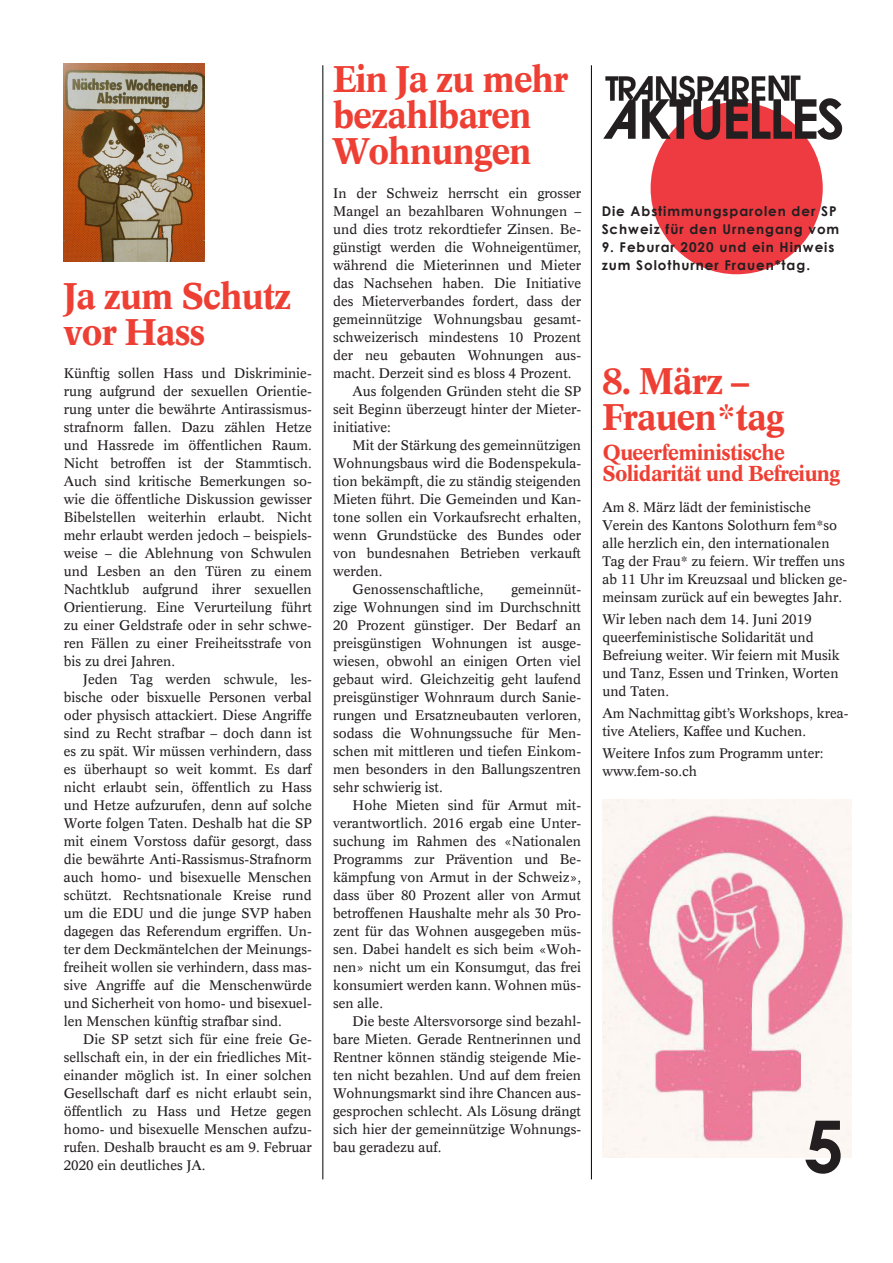
<style>
.page{position:relative;width:893px;height:1263px;background:#fff}
.page>*{position:absolute;margin:0;border:0;box-sizing:border-box;transform-origin:0 0}
.Zwischentitel{font:700 72px "Century Gothic";color:#231f20}
.Rubrik2007{font:700 55.05px "Century Gothic";letter-spacing:-.05em;color:#231f20}
.Titel_serif{font:700 36px/36px "Informatics S Si";letter-spacing:-.03em;color:#ee3f34}
.Titel_serif_kleiner{font:700 21px/21px "Informatics S Si";letter-spacing:-.03em;color:#ee3f34}
.Brot{font:13.5px/18px "Informatics S Si";color:#231f20;text-align:justify}
.Brot_erste_Zeile{font:13.5px/18px "Informatics S Si";color:#231f20;text-align:justify}
.Brot_erste_Zeile_ohn{font:13.5px/18px "Informatics S Si";color:#231f20}
.Lead{font:700 13.5px/18px "Century Gothic";letter-spacing:.07em;color:#231f20}
.s1{font-family:"Avant Garde Alternates";font-size:53.4px}
</style>
<div class="page">
<div style="left:651px;top:102px;width:172px;height:172px;background:#ee3a41;border-radius:50%"></div>
<img style="left:605px;top:75px;width:196px;height:28px">
<hr style="left:322px;top:65px;width:1px;height:1114px;background:#000">
<img style="left:602px;top:799px;width:250px;height:359px">
<hr style="left:591px;top:65px;width:1px;height:1114px;background:#000">
<img style="left:64px;top:64px;width:141px;height:198px">
<p class="Titel_serif" style="left:64px;top:277px;width:229px">Ja zum Schutz vor Hass</p>
<p class="Brot_erste_Zeile" style="left:64px;top:364px;width:250px">Künftig sollen Hass und Diskriminie&shy;rung aufgrund der sexuellen Orientie&shy;rung unter die bewährte Antirassismus&shy;strafnorm fallen. Dazu zählen Hetze und Hassrede im öffentlichen Raum.<br>Nicht betroffen ist der Stammtisch.<br>Auch sind kritische Bemerkungen so&shy;wie die öffentliche Diskussion gewisser Bibelstellen weiterhin erlaubt. Nicht mehr erlaubt werden jedoch – beispiels&shy;weise – die Ablehnung von Schwulen und Lesben an den Türen zu einem Nachtklub aufgrund ihrer sexuellen Orientierung. Eine Verurteilung führt zu einer Geldstrafe oder in sehr schwe&shy;ren Fällen zu einer Freiheitsstrafe von bis zu drei Jahren.</p>
<p class="Brot" style="left:64px;top:670px;width:250px;text-indent:20px">Jeden Tag werden schwule, les&shy;bische oder bisxuelle Personen verbal oder physisch attackiert. Diese Angriffe sind zu Recht strafbar – doch dann ist es zu spät. Wir müssen verhindern, dass es überhaupt so weit kommt. Es darf nicht erlaubt sein, öffentlich zu Hass und Hetze aufzurufen, denn auf solche Worte folgen Taten. Deshalb hat die SP mit einem Vorstoss dafür gesorgt, dass die bewährte Anti-Rassismus-Strafnorm auch homo- und bisexuelle Menschen schützt. Rechtsnationale Kreise rund um die EDU und die junge SVP haben dagegen das Referendum ergriffen. Un&shy;ter dem Deckmäntelchen der Meinungs&shy;freiheit wollen sie verhindern, dass mas&shy;sive Angriffe auf die Menschenwürde und Sicherheit von homo- und bisexuel&shy;len Menschen künftig strafbar sind.</p>
<p class="Brot" style="left:64px;top:1030px;width:250px;text-indent:20px">Die SP setzt sich für eine freie Ge&shy;sellschaft ein, in der ein friedliches Mit&shy;einander möglich ist. In einer solchen Gesellschaft darf es nicht erlaubt sein, öffentlich zu Hass und Hetze gegen homo- und bisexuelle Menschen aufzu&shy;rufen. Deshalb braucht es am 9. Februar 2020 ein deutliches JA.</p>
<p class="Titel_serif" style="left:333px;top:61px;width:237px">Ein Ja zu mehr bezahlbaren<br>Wohnungen</p>
<p class="Brot_erste_Zeile" style="left:333px;top:184px;width:250px">In der Schweiz herrscht ein grosser Mangel an bezahlbaren Wohnungen – und dies trotz rekordtiefer Zinsen. Be&shy;günstigt werden die Wohneigentümer, während die Mieterinnen und Mieter das Nachsehen haben. Die Initiative des Mieterverbandes fordert, dass der gemeinnützige Wohnungsbau gesamt&shy;schweizerisch mindestens 10 Prozent der neu gebauten Wohnungen aus&shy;macht. Derzeit sind es bloss 4 Prozent.</p>
<p class="Brot" style="left:333px;top:382px;width:250px;text-indent:20px">Aus folgenden Gründen steht die SP seit Beginn überzeugt hinter der Mieter&shy;initiative:</p>
<p class="Brot" style="left:333px;top:436px;width:250px;text-indent:20px">Mit der Stärkung des gemeinnützigen Wohnungsbaus wird die Bodenspekula&shy;tion bekämpft, die zu ständig steigenden Mieten führt. Die Gemeinden und Kan&shy;tone sollen ein Vorkaufsrecht erhalten, wenn Grundstücke des Bundes oder von bundesnahen Betrieben verkauft werden.</p>
<p class="Brot" style="left:353px;top:580px;width:132px">Genossenschaftliche,</p>
<p class="Brot" style="left:333px;top:580px;width:250px;text-indent:178px">gemeinnüt&shy;zige Wohnungen sind im Durchschnitt 20 Prozent günstiger. Der Bedarf an preisgünstigen Wohnungen ist ausge&shy;wiesen, obwohl an einigen Orten viel gebaut wird. Gleichzeitig geht laufend preisgünstiger Wohnraum durch Sanie&shy;rungen und Ersatzneubauten verloren, sodass die Wohnungssuche für Men&shy;schen mit mittleren und tiefen Einkom&shy;men besonders in den Ballungszentren sehr schwierig ist.</p>
<p class="Brot" style="left:333px;top:796px;width:250px;text-indent:20px">Hohe Mieten sind für Armut mit&shy;verantwortlich. 2016 ergab eine Unter&shy;suchung im Rahmen des «Nationalen Programms zur Prävention und Be&shy;kämpfung von Armut in der Schweiz», dass über 80 Prozent aller von Armut betroffenen Haushalte mehr als 30 Pro&shy;zent für das Wohnen ausgegeben müs&shy;sen. Dabei handelt es sich beim «Woh&shy;nen» nicht um ein Konsumgut, das frei konsumiert werden kann. Wohnen müs&shy;sen alle.</p>
<p class="Brot" style="left:333px;top:1012px;width:250px;text-indent:20px">Die beste Altersvorsorge sind bezahl&shy;bare Mieten. Gerade Rentnerinnen und Rentner können ständig steigende Mie&shy;ten nicht bezahlen. Und auf dem freien Wohnungsmarkt sind ihre Chancen aus&shy;gesprochen schlecht. Als Lösung drängt sich hier der gemeinnützige Wohnungs&shy;bau geradezu auf.</p>
<p class="Rubrik2007" style="left:602px;top:77px;width:244px"><span class="s1">Æ</span>KTUELLES</p>
<p class="Lead" style="left:602px;top:201px;width:239px">Die Abstimmungsparolen der SP<br>Schweiz für den Urnengang vom</p>
<p class="Lead" style="left:602px;top:237px;width:234px">9. Feburar 2020 und ein Hinweis zum Solothurner Frauen*tag.</p>
<p class="Titel_serif" style="left:602px;top:363px;width:184px">8. März –<br>Frauen*tag</p>
<p class="Titel_serif_kleiner" style="left:602px;top:442px;width:239px">Queerfeministische<br>Solidarität und Befreiung</p>
<p class="Brot_erste_Zeile_ohn" style="left:602px;top:497px;width:246px">Am 8. März lädt der feministische Verein des Kantons Solothurn fem*so alle herzlich ein, den internationalen Tag der Frau* zu feiern. Wir treffen uns ab 11 Uhr im Kreuzsaal und blicken ge&shy;meinsam zurück auf ein bewegtes Jahr.</p>
<p class="Brot_erste_Zeile_ohn" style="left:602px;top:610px;width:239px">Wir leben nach dem 14. Juni 2019 queerfeministische Solidarität und<br>Befreiung weiter. Wir feiern mit Musik und Tanz, Essen und Trinken, Worten und Taten.</p>
<p class="Brot_erste_Zeile_ohn" style="left:602px;top:704px;width:248px">Am Nachmittag gibt’s Workshops, krea&shy;tive Ateliers, Kaffee und Kuchen.</p>
<p class="Brot_erste_Zeile_ohn" style="left:602px;top:744px;width:223px">Weitere Infos zum Programm unter: www.fem-so.ch</p>
<p class="Zwischentitel" style="left:804px;top:1091px;width:42px">5</p>
</div>
